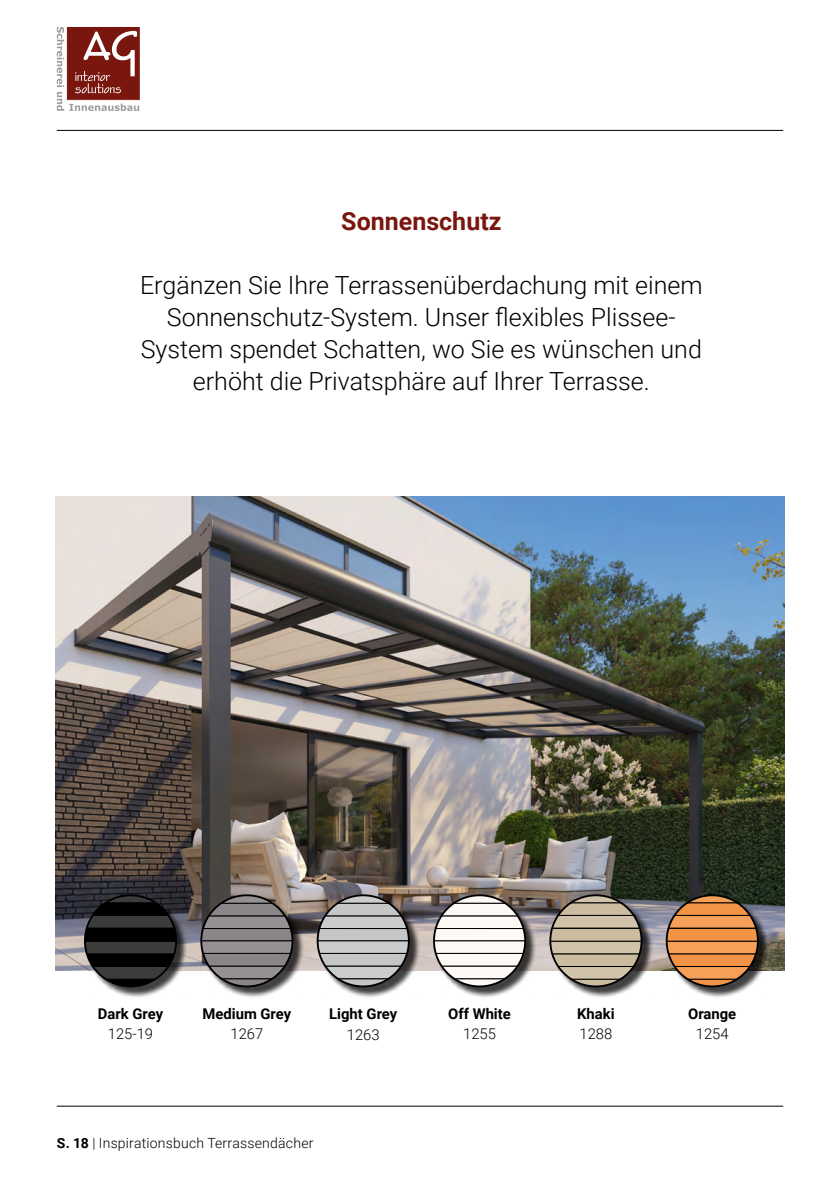
<style>
.page{position:relative;width:840px;height:1191px;background:#fff}
.page>*{position:absolute;margin:0;border:0;box-sizing:border-box;transform-origin:0 0}
.t1{font:300 25px/32px "Roboto";color:#000;text-align:center}
.t2{font:700 25px "Roboto";color:#79160e}
.t3{font:700 14.8px "Roboto";color:#000}
.t4{font:300 14.8px "Roboto";color:#000}
.t5{font:300 14px "Roboto";letter-spacing:.015em;color:#000}
.s1{font-weight:700}
</style>
<div class="page">
<hr style="left:57px;top:130px;width:725px;height:1px;background:#000">
<img style="left:55px;top:496px;width:729px;height:474px">
<div style="left:86px;top:896px;width:102px;height:102px;background:#000;opacity:.75"></div>
<svg style="left:85px;top:895px;width:91px;height:91px;background:#282828"></svg>
<div style="left:84px;top:894px;width:93px;height:93px;border:2px solid #000;border-radius:50%"></div>
<div style="left:202px;top:896px;width:102px;height:102px;background:#000;opacity:.75"></div>
<svg style="left:201px;top:895px;width:91px;height:91px;background:#7c787a"></svg>
<div style="left:200px;top:894px;width:93px;height:93px;border:2px solid #000;border-radius:50%"></div>
<div style="left:318px;top:896px;width:103px;height:102px;background:#000;opacity:.75"></div>
<svg style="left:317px;top:895px;width:91px;height:91px;background:#a5a4a4"></svg>
<div style="left:316px;top:894px;width:93px;height:93px;border:2px solid #000;border-radius:50%"></div>
<div style="left:435px;top:896px;width:102px;height:102px;background:#000;opacity:.75"></div>
<svg style="left:434px;top:895px;width:91px;height:91px"></svg>
<div style="left:433px;top:894px;width:93px;height:93px;border:2px solid #000;border-radius:50%"></div>
<div style="left:551px;top:896px;width:102px;height:102px;background:#000;opacity:.75"></div>
<svg style="left:550px;top:895px;width:91px;height:91px;background:#a89d8a"></svg>
<div style="left:549px;top:894px;width:93px;height:93px;border:2px solid #000;border-radius:50%"></div>
<div style="left:667px;top:896px;width:102px;height:102px;background:#000;opacity:.75"></div>
<svg style="left:666px;top:895px;width:91px;height:91px;background:#bf804c"></svg>
<div style="left:665px;top:894px;width:93px;height:93px;border:2px solid #000;border-radius:50%"></div>
<hr style="left:57px;top:1105px;width:725px;height:1px;background:#000">
<svg style="left:57px;top:27px;width:83px;height:84px"></svg>
<p class="t2" style="left:341px;top:204px;width:162px">Sonnenschutz</p>
<p class="t1" style="left:140px;top:268px;width:564px">Ergänzen Sie Ihre Terrassenüberdachung mit einem Sonnenschutz-System. Unser flexibles Plissee-System spendet Schatten, wo Sie es wünschen und erhöht die Privatsphäre auf Ihrer Terrasse.</p>
<p class="t3" style="left:98px;top:1003px;width:67px">Dark Grey</p>
<p class="t4" style="left:108px;top:1023px;width:47px">125-19</p>
<p class="t3" style="left:202px;top:1003px;width:90px">Medium Grey</p>
<p class="t4" style="left:230px;top:1023px;width:34px">1267</p>
<p class="t3" style="left:329px;top:1003px;width:69px">Light Grey</p>
<p class="t4" style="left:346px;top:1024px;width:34px">1263</p>
<p class="t5" style="left:57px;top:1132px;width:258px"><span class="s1">S. 18</span> | Inspirationsbuch Terrassendächer</p>
<p class="t3" style="left:448px;top:1003px;width:64px">Off White</p>
<p class="t4" style="left:463px;top:1023px;width:34px">1255</p>
<p class="t3" style="left:577px;top:1003px;width:39px">Khaki</p>
<p class="t4" style="left:579px;top:1023px;width:34px">1288</p>
<p class="t3" style="left:687px;top:1003px;width:50px">Orange</p>
<p class="t4" style="left:695px;top:1023px;width:34px">1254</p>
</div>
